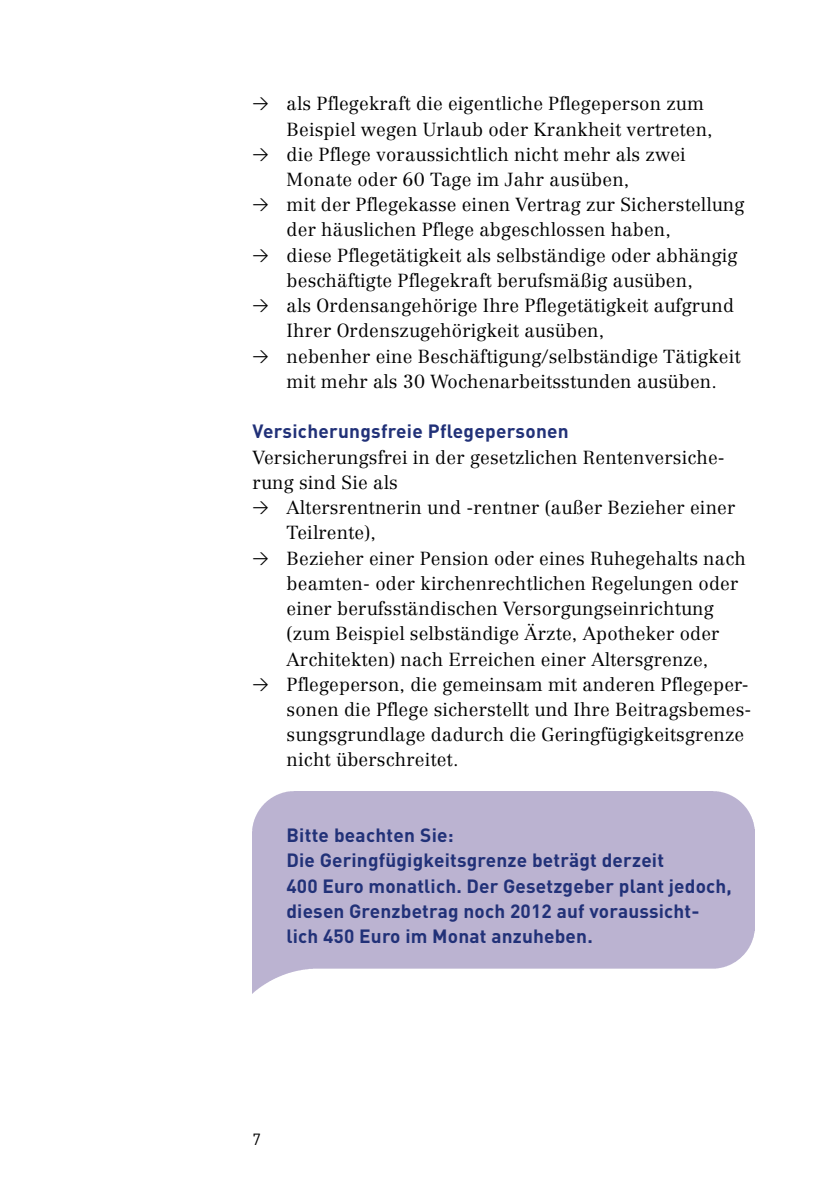
<style>
.page{position:relative;width:840px;height:1191px;background:#fff}
.page>*{position:absolute;margin:0;border:0;box-sizing:border-box;transform-origin:0 0}
.t1{font:700 19px/25.2px "DIN";letter-spacing:.01em;color:#213178}
.t2{font:300 18.6px "Centennial";letter-spacing:.01em;color:#000}
.t3{font:16px "DIN";color:#000}
.s1{font-family:"DIN Regular Alternate";font-weight:400;font-size:16px}
</style>
<div class="page">
<p class="t2" style="left:252px;top:93px;width:452px"><span class="s1">&gt;</span> als Pflegekraft die eigentliche Pflegeperson zum</p>
<p class="t2" style="left:286px;top:118px;width:427px">Beispiel wegen Urlaub oder Krankheit vertreten,</p>
<p class="t2" style="left:252px;top:143px;width:434px"><span class="s1">&gt;</span> die Pflege voraussichtlich nicht mehr als zwei</p>
<p class="t2" style="left:286px;top:168px;width:344px">Monate oder 60 Tage im Jahr ausüben,</p>
<p class="t2" style="left:252px;top:194px;width:493px"><span class="s1">&gt;</span> mit der Pflegekasse einen Vertrag zur Sicherstellung</p>
<p class="t2" style="left:286px;top:219px;width:386px">der häuslichen Pflege abgeschlossen haben,</p>
<p class="t2" style="left:252px;top:244px;width:486px"><span class="s1">&gt;</span> diese Pflegetätigkeit als selbständige oder abhängig</p>
<p class="t2" style="left:286px;top:269px;width:407px">beschäftigte Pflegekraft berufsmäßig ausüben,</p>
<p class="t2" style="left:252px;top:294px;width:483px"><span class="s1">&gt;</span> als Ordensangehörige Ihre Pflegetätigkeit aufgrund</p>
<p class="t2" style="left:286px;top:320px;width:319px">Ihrer Ordenszugehörigkeit ausüben,</p>
<p class="t2" style="left:252px;top:345px;width:489px"><span class="s1">&gt;</span> nebenher eine Beschäftigung/selbständige Tätigkeit</p>
<p class="t2" style="left:286px;top:370px;width:431px">mit mehr als 30 Wochenarbeitsstunden ausüben.</p>
<p class="t1" style="left:252px;top:418px;width:317px">Versicherungsfreie Pflegepersonen</p>
<p class="t2" style="left:252px;top:446px;width:473px">Versicherungsfrei in der gesetzlichen Rentenversiche-</p>
<p class="t2" style="left:252px;top:471px;width:146px">rung sind Sie als</p>
<p class="t2" style="left:252px;top:496px;width:484px"><span class="s1">&gt;</span> Altersrentnerin und -rentner (außer Bezieher einer</p>
<p class="t2" style="left:286px;top:522px;width:91px">Teilrente),</p>
<p class="t2" style="left:252px;top:547px;width:494px"><span class="s1">&gt;</span> Bezieher einer Pension oder eines Ruhegehalts nach</p>
<p class="t2" style="left:286px;top:572px;width:453px">beamten- oder kirchenrechtlichen Regelungen oder</p>
<p class="t2" style="left:286px;top:597px;width:428px">einer berufsständischen Versorgungseinrichtung</p>
<p class="t2" style="left:286px;top:622px;width:434px">(zum Beispiel selbständige Ärzte, Apotheker oder</p>
<p class="t2" style="left:286px;top:648px;width:423px">Architekten) nach Erreichen einer Altersgrenze,</p>
<p class="t2" style="left:252px;top:673px;width:497px"><span class="s1">&gt;</span> Pflegeperson, die gemeinsam mit anderen Pflegeper-</p>
<p class="t2" style="left:286px;top:698px;width:466px">sonen die Pflege sicherstellt und Ihre Beitragsbemes-</p>
<p class="t2" style="left:286px;top:723px;width:459px">sungsgrundlage dadurch die Geringfügigkeitsgrenze</p>
<p class="t2" style="left:286px;top:749px;width:173px">nicht überschreitet.</p>
<p class="t1" style="left:286px;top:822px;width:447px">Bitte beachten Sie:<br>Die Geringfügigkeitsgrenze beträgt derzeit<br>400 Euro monatlich. Der Gesetzgeber plant jedoch, diesen Grenzbetrag noch 2012 auf voraussicht&shy;lich 450 Euro im Monat anzuheben.</p>
<p class="t3" style="left:252px;top:1129px;width:10px">7</p>
</div>
